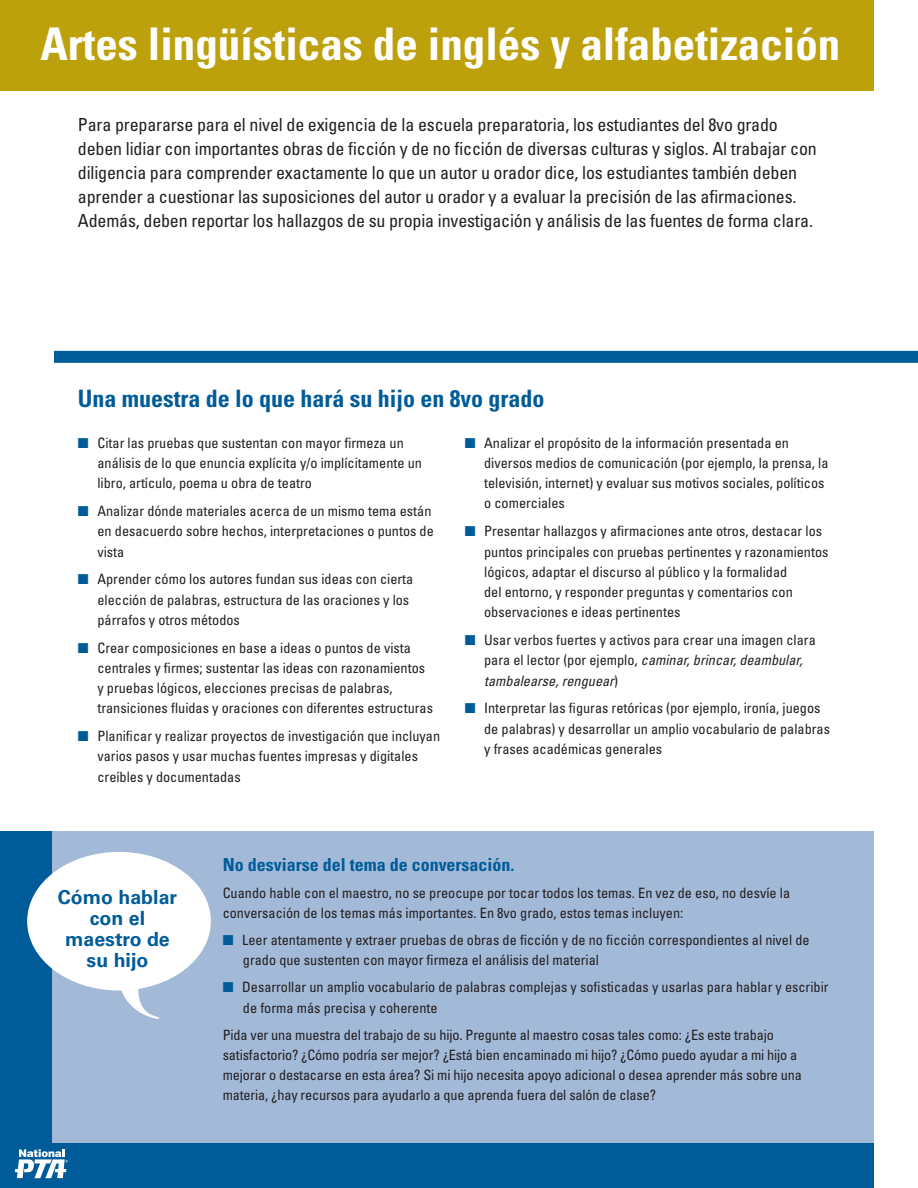
<style>
.page{position:relative;width:918px;height:1188px;background:#fff}
.page>*{position:absolute;margin:0;border:0;box-sizing:border-box;transform-origin:0 0}
.t1{font:700 condensed 45px "Univers LT Std";color:#fff}
.t2{font:700 condensed 24px "Univers LT Std";color:#005c99}
.t3{font:700 19.5px/21px "Univers LT Std";color:#005c99;text-align:center}
.t4{font:condensed 18px/24px "Univers LT Std";letter-spacing:-.01em;color:#231f20}
.t5{font:700 condensed 18px "Univers LT Std";color:#005c99}
.t6{font:condensed 14.25px/20.2px "Univers LT Std";color:#231f20}
.s1{color:#005c99}
.s2{font-style:italic}
</style>
<div class="page">
<div style="left:0;top:832px;width:874px;height:356px;background:#a3b9d8"></div>
<div style="left:0;top:832px;width:52px;height:356px;background:#005c99"></div>
<div style="left:49px;top:1143px;width:825px;height:45px;background:#005c99"></div>
<div style="left:0;top:0;width:874px;height:90px;background:#bda10c"></div>
<div style="left:54px;top:351px;width:864px;height:12px;background:#005c99"></div>
<div style="left:27px;top:852px;width:184px;height:139px;background:#fff;border-radius:50%"></div>
<svg style="left:120px;top:985px;width:40px;height:34px"></svg>
<svg style="left:14px;top:1149px;width:54px;height:30px"></svg>
<p class="t1" style="left:40px;top:16px;width:801px">Artes lingüísticas de inglés y alfabetización</p>
<p class="t4" style="left:78px;top:112px;width:740px">Para prepararse para el nivel de exigencia de la escuela preparatoria, los estudiantes del 8vo grado deben lidiar con importantes obras de ficción y de no ficción de diversas culturas y siglos. Al trabajar con diligencia para comprender exactamente lo que un autor u orador dice, los estudiantes también deben aprender a cuestionar las suposiciones del autor u orador y a evaluar la precisión de las afirmaciones.<br>Además, deben reportar los hallazgos de su propia investigación y análisis de las fuentes de forma clara.</p>
<p class="t2" style="left:78px;top:384px;width:468px">Una muestra de lo que hará su hijo en 8vo grado</p>
<p class="t6" style="left:97px;top:432px;width:326px;text-indent:-20px"><span class="s1">■</span> Citar las pruebas que sustentan con mayor firmeza un análisis de lo que enuncia explícita y/o implícitamente un libro, artículo, poema u obra de teatro</p>
<p class="t6" style="left:97px;top:501px;width:338px;text-indent:-20px"><span class="s1">■</span> Analizar dónde materiales acerca de un mismo tema están en desacuerdo sobre hechos, interpretaciones o puntos de vista</p>
<p class="t6" style="left:97px;top:569px;width:317px;text-indent:-20px"><span class="s1">■</span> Aprender cómo los autores fundan sus ideas con cierta elección de palabras, estructura de las oraciones y los párrafos y otros métodos</p>
<p class="t6" style="left:97px;top:637px;width:337px;text-indent:-20px"><span class="s1">■</span> Crear composiciones en base a ideas o puntos de vista centrales y firmes; sustentar las ideas con razonamientos y pruebas lógicos, elecciones precisas de palabras, transiciones fluidas y oraciones con diferentes estructuras</p>
<p class="t6" style="left:97px;top:726px;width:344px;text-indent:-20px"><span class="s1">■</span> Planificar y realizar proyectos de investigación que incluyan varios pasos y usar muchas fuentes impresas y digitales creíbles y documentadas</p>
<p class="t6" style="left:484px;top:432px;width:346px;text-indent:-20px"><span class="s1">■</span> Analizar el propósito de la información presentada en diversos medios de comunicación (por ejemplo, la prensa, la televisión, internet) y evaluar sus motivos sociales, políticos o comerciales</p>
<p class="t6" style="left:484px;top:521px;width:346px;text-indent:-20px"><span class="s1">■</span> Presentar hallazgos y afirmaciones ante otros, destacar los puntos principales con pruebas pertinentes y razonamientos lógicos, adaptar el discurso al público y la formalidad<br>del entorno, y responder preguntas y comentarios con observaciones e ideas pertinentes</p>
<p class="t6" style="left:484px;top:630px;width:333px;text-indent:-20px"><span class="s1">■</span> Usar verbos fuertes y activos para crear una imagen clara para el lector (por ejemplo, <span class="s2">caminar, brincar, deambular, tambalearse, renguear</span>)</p>
<p class="t6" style="left:484px;top:698px;width:347px;text-indent:-20px"><span class="s1">■</span> Interpretar las figuras retóricas (por ejemplo, ironía, juegos de palabras) y desarrollar un amplio vocabulario de palabras y frases académicas generales</p>
<p class="t3" style="left:58px;top:887px;width:121px">Cómo hablar con el maestro de su hijo</p>
<p class="t5" style="left:223px;top:853px;width:293px">No desviarse del tema de conversación.</p>
<p class="t6" style="left:223px;top:883px;width:569px">Cuando hable con el maestro, no se preocupe por tocar todos los temas. En vez de eso, no desvíe la conversación de los temas más importantes. En 8vo grado, estos temas incluyen:</p>
<p class="t6" style="left:243px;top:930px;width:568px;text-indent:-20px"><span class="s1">■</span> Leer atentamente y extraer pruebas de obras de ficción y de no ficción correspondientes al nivel de grado que sustenten con mayor firmeza el análisis del material</p>
<p class="t6" style="left:243px;top:977px;width:587px;text-indent:-20px"><span class="s1">■</span> Desarrollar un amplio vocabulario de palabras complejas y sofisticadas y usarlas para hablar y escribir de forma más precisa y coherente</p>
<p class="t6" style="left:223px;top:1024px;width:581px">Pida ver una muestra del trabajo de su hijo. Pregunte al maestro cosas tales como: ¿Es este trabajo satisfactorio? ¿Cómo podría ser mejor? ¿Está bien encaminado mi hijo? ¿Cómo puedo ayudar a mi hijo a mejorar o destacarse en esta área? Si mi hijo necesita apoyo adicional o desea aprender más sobre una materia, ¿hay recursos para ayudarlo a que aprenda fuera del salón de clase?</p>
</div>
